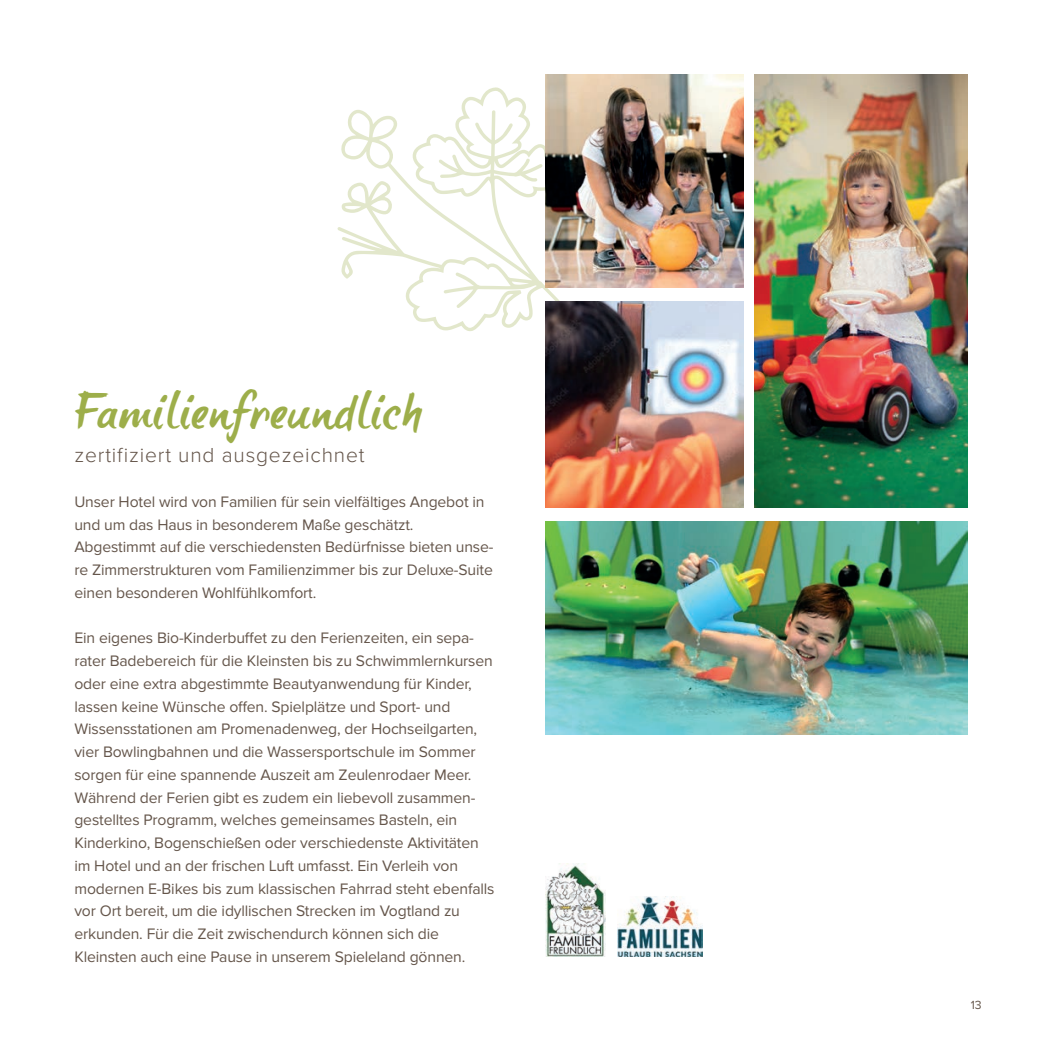
<style>
.page{position:relative;width:1042px;height:1042px;background:#fff}
.page>*{position:absolute;margin:0;border:0;box-sizing:border-box;transform-origin:0 0}
.t1{font:47.25px "brush tip Terrence";letter-spacing:-.015em;color:#9dae4a}
.t2{font:300 21px "Proxima Nova";letter-spacing:.04em;color:#65564b}
.t3{font:15.75px/22.8px "Proxima Nova";letter-spacing:-.01em;color:#65564b}
.t4{font:12.25px "Proxima Nova";color:#65564b}
</style>
<div class="page">
<svg style="left:337px;top:87px;width:268px;height:275px"></svg>
<img style="left:546px;top:863px;width:59px;height:93px">
<img style="left:618px;top:896px;width:85px;height:60px">
<img style="left:546px;top:74px;width:197px;height:213px">
<img style="left:546px;top:301px;width:197px;height:207px">
<img style="left:546px;top:522px;width:421px;height:212px">
<img style="left:755px;top:74px;width:212px;height:434px">
<h1 class="t1" style="left:74px;top:383px;width:350px">Familienfreundlich</h1>
<h2 class="t2" style="left:74px;top:443px;width:292px">zertifiziert und ausgezeichnet</h2>
<p class="t3" style="left:74px;top:491px;width:420px">Unser Hotel wird von Familien für sein vielfältiges Angebot in und um das Haus in besonderem Maße geschätzt.<br>Abgestimmt auf die verschiedensten Bedürfnisse bieten unse&shy;re Zimmerstrukturen vom Familienzimmer bis zur Deluxe-Suite einen besonderen Wohlfühlkomfort.</p>
<p class="t3" style="left:74px;top:627px;width:422px">Ein eigenes Bio-Kinderbuffet zu den Ferienzeiten, ein sepa&shy;rater Badebereich für die Kleinsten bis zu Schwimmlernkursen oder eine extra abgestimmte Beautyanwendung für Kinder, lassen keine Wünsche offen. Spielplätze und Sport- und Wissensstationen am Promenadenweg, der Hochseilgarten, vier Bowlingbahnen und die Wassersportschule im Sommer sorgen für eine spannende Auszeit am Zeulenrodaer Meer.<br>Während der Ferien gibt es zudem ein liebevoll zusammen&shy;gestelltes Programm, welches gemeinsames Basteln, ein Kinderkino, Bogenschießen oder verschiedenste Aktivitäten im Hotel und an der frischen Luft umfasst. Ein Verleih von modernen E-Bikes bis zum klassischen Fahrrad steht ebenfalls vor Ort bereit, um die idyllischen Strecken im Vogtland zu erkunden. Für die Zeit zwischendurch können sich die Kleinsten auch eine Pause in unserem Spieleland gönnen.</p>
<p class="t4" style="left:971px;top:998px;width:12px">13</p>
</div>
